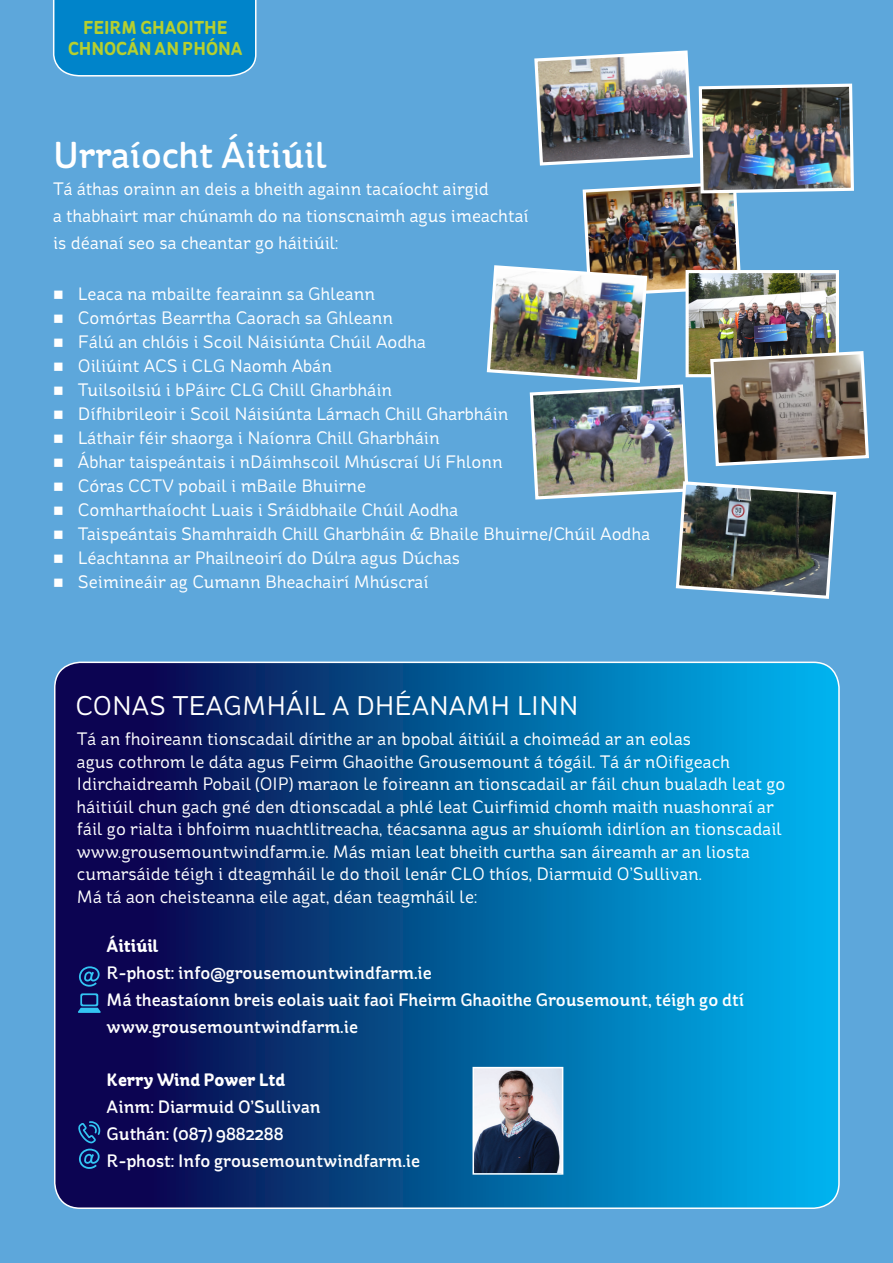
<style>
.page{position:relative;width:893px;height:1263px;background:#5da7db}
.page>*{position:absolute;margin:0;border:0;box-sizing:border-box;transform-origin:0 0}
.t1{font:500 37.5px "St Ryde";color:#fff}
.t2{font:27px "St Ryde";color:#fff}
.t3{font:700 18.75px "St Ryde";color:#b6cf2f;scale:.95 1}
.t4{font:18px/22.5px "St Ryde";color:#fff}
.t5{font:500 18px "St Ryde";color:#fff}
.t6{font:700 18px "St Ryde";color:#fff}
</style>
<div class="page">
<svg style="left:55px;top:662px;width:784px;height:546px;background:#065897"></svg>
<svg style="left:79px;top:966px;width:23px;height:21px"></svg>
<svg style="left:78px;top:993px;width:23px;height:20px"></svg>
<svg style="left:78px;top:1121px;width:24px;height:48px"></svg>
<img style="left:475px;top:1070px;width:85px;height:102px">
<div style="left:472px;top:1067px;width:91px;height:108px;border:2px solid #fff"></div>
<img style="left:486px;top:50px;width:383px;height:549px">
<div style="left:53px;top:0;width:204px;height:77px;background:#0084ca"></div>
<p class="t3" style="left:83px;top:16px;width:154px">FEIRM GHAOITHE</p>
<p class="t3" style="left:68px;top:37px;width:185px">CHNOCÁN AN PHÓNA</p>
<p class="t1" style="left:53px;top:133px;width:275px">Urraíocht Áitiúil</p>
<p class="t4" style="left:53px;top:175px;width:477px;line-height:27px">Tá áthas orainn an deis a bheith againn tacaíocht airgid<br>a thabhairt mar chúnamh do na tionscnaimh agus imeachtaí</p>
<p class="t4" style="left:53px;top:231px;width:287px">is déanaí seo sa cheantar go háitiúil:</p>
<p class="t4" style="left:53px;top:282px;width:324px">■ Leaca na mbailte fearainn sa Ghleann</p>
<p class="t4" style="left:53px;top:306px;width:341px">■ Comórtas Bearrtha Caorach sa Ghleann</p>
<p class="t4" style="left:53px;top:330px;width:375px">■ Fálú an chlóis i Scoil Náisiúnta Chúil Aodha</p>
<p class="t4" style="left:53px;top:354px;width:281px">■ Oiliúint ACS i CLG Naomh Abán</p>
<p class="t4" style="left:53px;top:378px;width:341px">■ Tuilsoilsiú i bPáirc CLG Chill Gharbháin</p>
<p class="t4" style="left:53px;top:402px;width:457px">■ Dífhibrileoir i Scoil Náisiúnta Lárnach Chill Gharbháin</p>
<p class="t4" style="left:53px;top:426px;width:388px">■ Láthair féir shaorga i Naíonra Chill Gharbháin</p>
<p class="t4" style="left:53px;top:450px;width:451px">■ Ábhar taispeántais i nDáimhscoil Mhúscraí Uí Fhlonn</p>
<p class="t4" style="left:53px;top:474px;width:315px">■ Córas CCTV pobail i mBaile Bhuirne</p>
<p class="t4" style="left:53px;top:498px;width:407px">■ Comharthaíocht Luais i Sráidbhaile Chúil Aodha</p>
<p class="t4" style="left:53px;top:522px;width:599px">■ Taispeántais Shamhraidh Chill Gharbháin &amp; Bhaile Bhuirne/Chúil Aodha</p>
<p class="t4" style="left:53px;top:546px;width:409px">■ Léachtanna ar Phailneoirí do Dúlra agus Dúchas</p>
<p class="t4" style="left:53px;top:570px;width:377px">■ Seimineáir ag Cumann Bheachairí Mhúscraí</p>
<p class="t2" style="left:75px;top:690px;width:505px">CONAS TEAGMHÁIL A DHÉANAMH LINN</p>
<p class="t4" style="left:77px;top:728px;width:710px">Tá an fhoireann tionscadail dírithe ar an bpobal áitiúil a choimeád ar an eolas<br>agus cothrom le dáta agus Feirm Ghaoithe Grousemount á tógáil. Tá ár nOifigeach Idirchaidreamh Pobail (OIP) maraon le foireann an tionscadail ar fáil chun bualadh leat go háitiúil chun gach gné den dtionscadal a phlé leat Cuirfimid chomh maith nuashonraí ar fáil go rialta i bhfoirm nuachtlitreacha, téacsanna agus ar shuíomh idirlíon an tionscadail www.grousemountwindfarm.ie. Más mian leat bheith curtha san áireamh ar an liosta cumarsáide téigh i dteagmháil le do thoil lenár CLO thíos, Diarmuid O’Sullivan.</p>
<p class="t4" style="left:77px;top:885px;width:402px">Má tá aon cheisteanna eile agat, déan teagmháil le:</p>
<p class="t6" style="left:107px;top:935px;width:53px">Áitiúil</p>
<p class="t5" style="left:107px;top:962px;width:327px">R-phost: info@grousemountwindfarm.ie</p>
<p class="t5" style="left:107px;top:989px;width:639px">Má theastaíonn breis eolais uait faoi Fheirm Ghaoithe Grousemount, téigh go dtí</p>
<p class="t5" style="left:107px;top:1016px;width:253px">www.grousemountwindfarm.ie</p>
<p class="t6" style="left:107px;top:1069px;width:180px">Kerry Wind Power Ltd</p>
<p class="t5" style="left:107px;top:1096px;width:216px">Ainm: Diarmuid O’Sullivan</p>
<p class="t5" style="left:107px;top:1123px;width:179px">Guthán: (087) 9882288</p>
<p class="t5" style="left:107px;top:1150px;width:315px">R-phost: Info grousemountwindfarm.ie</p>
</div>
